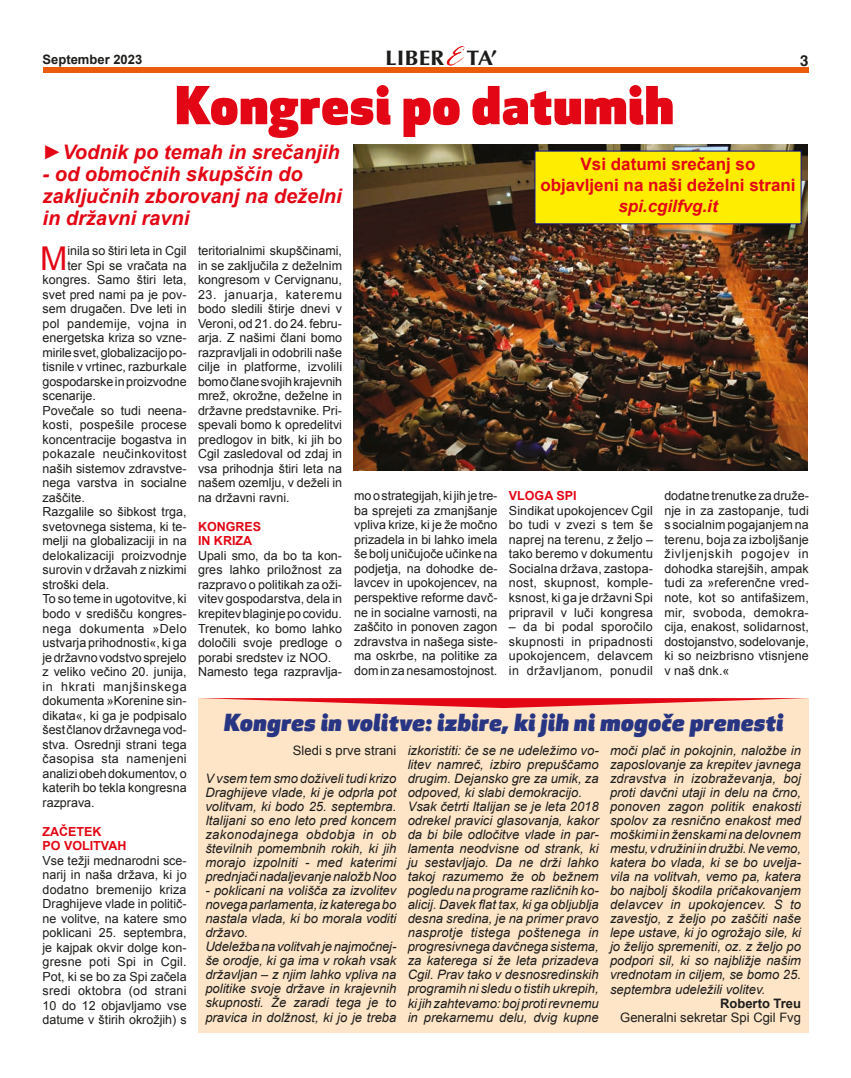
<style>
.page{position:relative;width:851px;height:1078px;background:#fff}
.page>*{position:absolute;margin:0;border:0;box-sizing:border-box;transform-origin:0 0}
.t1{font:900 51px "Apex New";letter-spacing:.03em;color:#e30614}
.t2{font:32.8px "Arial";color:#e30614}
.t3{font:italic 900 23px "Apex New";letter-spacing:.03em;color:#283583}
.t4{font:700 21px "Optima";color:#1d1d1b;scale:1.1 1}
.t5{font:italic 700 20px/22px "Arial";color:#e30614}
.t6{font:700 17px/21px "Arial";color:#e30614;text-align:center}
.t7{font:italic 700 17px "Arial";color:#e30614}
.t8{font:700 15px "Helvetica";color:#1d1d1b}
.t9{font:italic 13px/14px "Arial";color:#1d1d1b;text-align:justify}
.t10{font:13px "Arial";color:#1d1d1b}
.t11{font:700 13px "Arial";color:#1d1d1b}
.t12{font:12.5px/14.5px "Arial";color:#1d1d1b;text-align:justify}
.t13{font:700 12.5px/14.5px "Arial";color:#e30614}
.t14{font:12.5px "Arial";letter-spacing:.03em;color:#1d1d1b}
.t15{font:12.5px "Arial";letter-spacing:.02em;color:#1d1d1b}
.t16{font:12.5px "Arial";letter-spacing:.05em;color:#1d1d1b}
.t17{font:12.5px "Arial";letter-spacing:.025em;color:#1d1d1b}
.t18{font:12.5px "Arial";letter-spacing:.035em;color:#1d1d1b}
.s1{font-weight:400;font-style:normal}
</style>
<div class="page">
<div style="left:43px;top:68px;width:765px;height:5px;background:#ea5b0c"></div>
<img style="left:446px;top:46px;width:16px;height:18px">
<div style="left:198px;top:698px;width:610px;height:334px;background:#fee5c8"></div>
<svg style="left:200px;top:698px;width:607px;height:10px"></svg>
<img style="left:353px;top:145px;width:454px;height:325px">
<div style="left:534px;top:151px;width:267px;height:73px;background:#ffed00"></div>
<p class="t11" style="left:43px;top:51px;width:101px">September 2023</p>
<h3 class="t4" style="left:385px;top:45px;width:103px">LIBER TA’</h3>
<p class="t8" style="left:800px;top:48px;width:10px">3</p>
<h1 class="t1" style="left:175px;top:71px;width:499px">Kongresi po datumih</h1>
<h3 class="t5" style="left:43px;top:142px;width:298px"><span class="s1">►</span>Vodnik po temah in srečanjih</h3>
<h3 class="t5" style="left:43px;top:164px;width:300px">- od območnih skupščin do zaključnih zborovanj na deželni in državni ravni</h3>
<h3 class="t6" style="left:540px;top:154px;width:257px">Vsi datumi srečanj so objavljeni na naši deželni strani</h3>
<h3 class="t7" style="left:618px;top:195px;width:101px">spi.cgilfvg.it</h3>
<h2 class="t2" style="left:40px;top:237px;width:29px">M</h2>
<p class="t12" style="left:67px;top:244px;width:121px">inila so štiri leta in Cgil</p>
<p class="t12" style="left:67px;top:258px;width:121px">ter Spi se vračata na</p>
<p class="t12" style="left:43px;top:273px;width:145px">kongres. Samo štiri leta,</p>
<p class="t12" style="left:43px;top:287px;width:145px">svet pred nami pa je pov-</p>
<p class="t12" style="left:43px;top:302px;width:145px">sem drugačen. Dve leti in</p>
<p class="t15" style="left:43px;top:315px;width:146px">pol pandemije, vojna in</p>
<p class="t12" style="left:43px;top:331px;width:145px">energetska kriza so vzne-</p>
<p class="t12" style="left:43px;top:345px;width:145px">mirile svet, globalizacijo po-</p>
<p class="t12" style="left:43px;top:360px;width:145px">tisnile v vrtinec, razburkale</p>
<p class="t12" style="left:43px;top:374px;width:146px">gospodarske in proizvodne</p>
<p class="t12" style="left:43px;top:389px;width:55px">scenarije.</p>
<p class="t12" style="left:43px;top:403px;width:145px">Povečale so tudi neena-</p>
<p class="t12" style="left:43px;top:418px;width:146px">kosti, pospešile procese</p>
<p class="t12" style="left:43px;top:432px;width:145px">koncentracije bogastva in</p>
<p class="t14" style="left:43px;top:445px;width:145px">pokazale neučinkovitost</p>
<p class="t12" style="left:43px;top:461px;width:145px">naših sistemov zdravstve-</p>
<p class="t12" style="left:43px;top:476px;width:145px">nega varstva in socialne</p>
<p class="t12" style="left:43px;top:490px;width:44px">zaščite.</p>
<p class="t12" style="left:43px;top:505px;width:145px">Razgalile so šibkost trga,</p>
<p class="t12" style="left:43px;top:519px;width:145px">svetovnega sistema, ki te-</p>
<p class="t12" style="left:43px;top:534px;width:145px">melji na globalizaciji in na</p>
<p class="t12" style="left:43px;top:548px;width:146px">delokalizaciji proizvodnje</p>
<p class="t12" style="left:43px;top:563px;width:145px">surovin v državah z nizkimi</p>
<p class="t12" style="left:43px;top:577px;width:68px">stroški dela.</p>
<p class="t12" style="left:43px;top:592px;width:145px">To so teme in ugotovitve, ki</p>
<p class="t12" style="left:43px;top:606px;width:145px">bodo v središču kongres-</p>
<p class="t18" style="left:43px;top:619px;width:146px">nega dokumenta »Delo</p>
<p class="t12" style="left:43px;top:635px;width:145px">ustvarja prihodnosti«, ki ga</p>
<p class="t12" style="left:43px;top:650px;width:145px">je državno vodstvo sprejelo</p>
<p class="t12" style="left:43px;top:664px;width:145px">z veliko večino 20. junija,</p>
<p class="t16" style="left:43px;top:677px;width:145px">in hkrati manjšinskega</p>
<p class="t12" style="left:43px;top:693px;width:145px">dokumenta »Korenine sin-</p>
<p class="t12" style="left:43px;top:708px;width:145px">dikata«, ki ga je podpisalo</p>
<p class="t12" style="left:43px;top:722px;width:146px">šest članov državnega vod-</p>
<p class="t12" style="left:43px;top:737px;width:145px">stva. Osrednji strani tega</p>
<p class="t17" style="left:43px;top:750px;width:146px">časopisa sta namenjeni</p>
<p class="t12" style="left:43px;top:766px;width:145px">analizi obeh dokumentov, o</p>
<p class="t12" style="left:43px;top:780px;width:145px">katerih bo tekla kongresna</p>
<p class="t12" style="left:43px;top:795px;width:54px">razprava.</p>
<p class="t13" style="left:43px;top:824px;width:85px">ZAČETEK<br>PO VOLITVAH</p>
<p class="t12" style="left:43px;top:853px;width:146px">Vse težji mednarodni sce&shy;narij in naša država, ki jo dodatno bremenijo kriza Draghijeve vlade in politič&shy;ne volitve, na katere smo poklicani 25. septembra, je kajpak okvir dolge kon&shy;gresne poti Spi in Cgil.<br>Pot, ki se bo za Spi začela sredi oktobra (od strani 10 do 12 objavljamo vse datume v štirih okrožjih) s</p>
<p class="t12" style="left:198px;top:244px;width:145px">teritorialnimi skupščinami, in se zaključila z deželnim kongresom v Cervignanu,</p>
<p class="t12" style="left:198px;top:287px;width:146px">23. januarja, kateremu bodo sledili štirje dnevi v Veroni, od 21. do 24. febru&shy;arja. Z našimi člani bomo razpravljali in odobrili naše cilje in platforme, izvolili bomo člane svojih krajevnih mrež, okrožne, deželne in državne predstavnike. Pri&shy;spevali bomo k opredelitvi predlogov in bitk, ki jih bo Cgil zasledoval od zdaj in vsa prihodnja štiri leta na našem ozemlju, v deželi in na državni ravni.</p>
<p class="t13" style="left:198px;top:519px;width:65px">KONGRES<br>IN KRIZA</p>
<p class="t12" style="left:198px;top:548px;width:146px;text-align:left">Upali smo, da bo ta kon&shy;gres lahko priložnost za razpravo o politikah za oži&shy;vitev gospodarstva, dela in krepitev blaginje po covidu.<br>Trenutek, ko bomo lahko določili svoje predloge o porabi sredstev iz NOO.<br>Namesto tega razpravlja-</p>
<p class="t12" style="left:354px;top:489px;width:145px">mo o strategijah, ki jih je tre&shy;ba sprejeti za zmanjšanje vpliva krize, ki je že močno prizadela in bi lahko imela še bolj uničujoče učinke na podjetja, na dohodke de&shy;lavcev in upokojencev, na perspektive reforme davč&shy;ne in socialne varnosti, na zaščito in ponoven zagon zdravstva in našega siste&shy;ma oskrbe, na politike za dom in za nesamostojnost.</p>
<p class="t13" style="left:509px;top:489px;width:69px">VLOGA SPI</p>
<p class="t12" style="left:509px;top:503px;width:145px">Sindikat upokojencev Cgil bo tudi v zvezi s tem še naprej na terenu, z željo – tako beremo v dokumentu Socialna država, zastopa&shy;nost, skupnost, komple&shy;ksnost, ki ga je državni Spi pripravil v luči kongresa</p>
<p class="t12" style="left:509px;top:619px;width:146px">– da bi podal sporočilo skupnosti in pripadnosti upokojencem, delavcem in državljanom, ponudil</p>
<p class="t12" style="left:664px;top:489px;width:146px">dodatne trenutke za druže&shy;nje in za zastopanje, tudi s socialnim pogajanjem na terenu, boja za izboljšanje življenjskih pogojev in dohodka starejših, ampak tudi za »referenčne vred&shy;note, kot so antifašizem, mir, svoboda, demokra&shy;cija, enakost, solidarnost, dostojanstvo, sodelovanje, ki so neizbrisno vtisnjene v naš dnk.«</p>
<h3 class="t3" style="left:224px;top:706px;width:560px">Kongres in volitve: izbire, ki jih ni mogoče prenesti</h3>
<p class="t10" style="left:293px;top:742px;width:105px">Sledi s prve strani</p>
<p class="t9" style="left:205px;top:771px;width:192px">V vsem tem smo doživeli tudi krizo Draghijeve vlade, ki je odprla pot volitvam, ki bodo 25. septembra.<br>Italijani so eno leto pred koncem zakonodajnega obdobja in ob številnih pomembnih rokih, ki jih morajo izpolniti - med katerimi prednjači nadaljevanje naložb Noo</p>
<p class="t9" style="left:205px;top:883px;width:192px;text-align:left">- poklicani na volišča za izvolitev novega parlamenta, iz katerega bo nastala vlada, ki bo morala voditi državo.<br>Udeležba na volitvah je najmočnej&shy;še orodje, ki ga ima v rokah vsak državljan – z njim lahko vpliva na politike svoje države in krajevnih skupnosti. Že zaradi tega je to pravica in dolžnost, ki jo je treba</p>
<p class="t9" style="left:407px;top:743px;width:192px;text-align:left">izkoristiti: če se ne udeležimo vo&shy;litev namreč, izbiro prepuščamo drugim. Dejansko gre za umik, za odpoved, ki slabi demokracijo.<br>Vsak četrti Italijan se je leta 2018 odrekel pravici glasovanja, kakor da bi bile odločitve vlade in par&shy;lamenta neodvisne od strank, ki ju sestavljajo. Da ne drži lahko takoj razumemo že ob bežnem pogledu na programe različnih ko&shy;alicij. Davek flat tax, ki ga obljublja desna sredina, je na primer pravo nasprotje tistega poštenega in progresivnega davčnega sistema, za katerega si že leta prizadeva Cgil. Prav tako v desnosredinskih programih ni sledu o tistih ukrepih, ki jih zahtevamo: boj proti revnemu in prekarnemu delu, dvig kupne</p>
<p class="t9" style="left:610px;top:743px;width:192px">moči plač in pokojnin, naložbe in zaposlovanje za krepitev javnega zdravstva in izobraževanja, boj proti davčni utaji in delu na črno, ponoven zagon politik enakosti spolov za resnično enakost med moškimi in ženskami na delovnem mestu, v družini in družbi. Ne vemo, katera bo vlada, ki se bo uvelja&shy;vila na volitvah, vemo pa, katera bo najbolj škodila pričakovanjem delavcev in upokojencev. S to zavestjo, z željo po zaščiti naše lepe ustave, ki jo ogrožajo sile, ki jo želijo spremeniti, oz. z željo po podpori sil, ki so najbližje našim vrednotam in ciljem, se bomo 25. septembra udeležili volitev.</p>
<p class="t11" style="left:720px;top:994px;width:82px">Roberto Treu</p>
<p class="t10" style="left:620px;top:1008px;width:182px">Generalni sekretar Spi Cgil Fvg</p>
</div>
